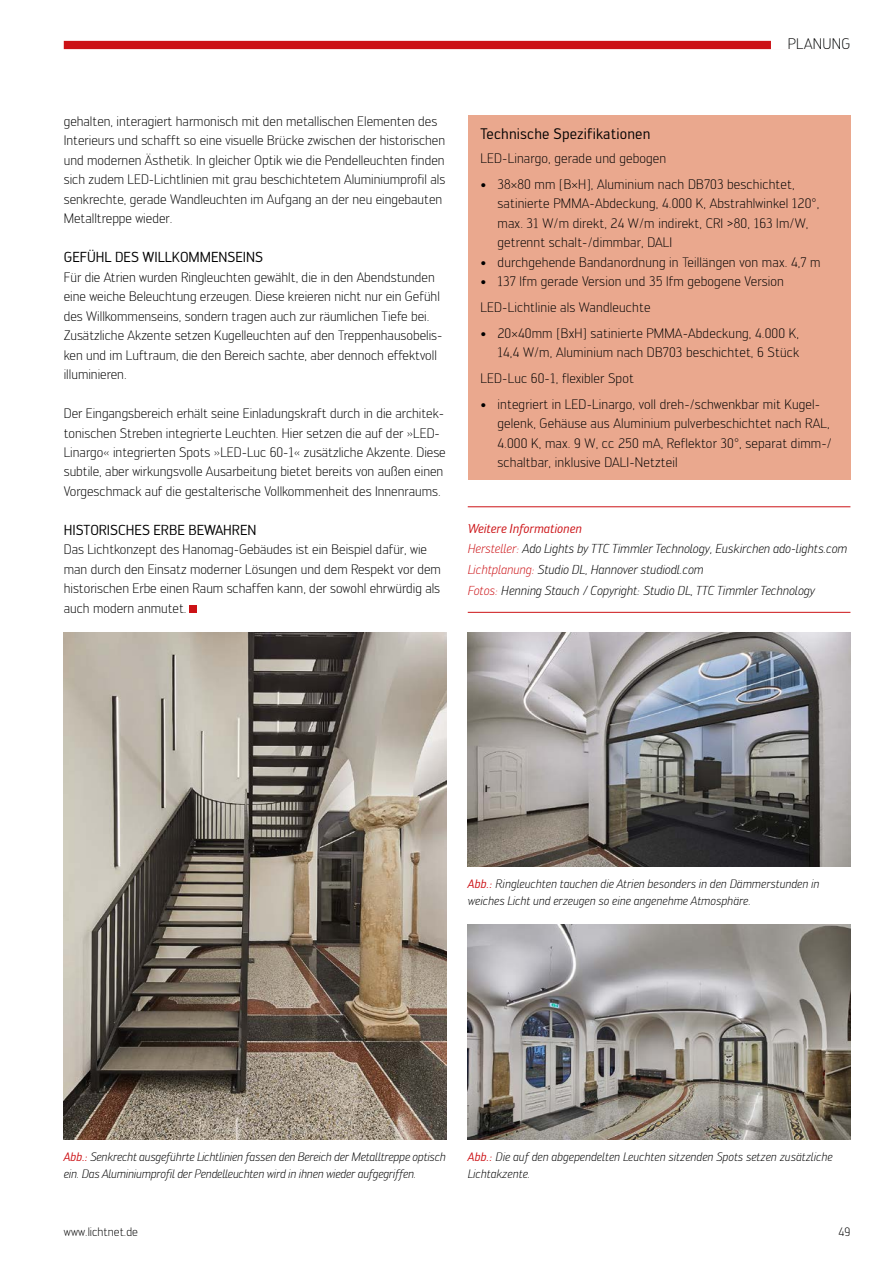
<style>
.page{position:relative;width:893px;height:1263px;background:#fff}
.page>*{position:absolute;margin:0;border:0;box-sizing:border-box;transform-origin:0 0}
.t1{font:15px "Engel";letter-spacing:.01em;color:#000}
.t2{font:300 15px "Engel";letter-spacing:.02em;color:#000}
.t3{font:14.25px "Engel";color:#000}
.t4{font:300 13.5px/19.5px "Engel";color:#000}
.t5{font:italic 300 12.75px/20.7px "Engel";letter-spacing:-.005em;color:#000}
.t6{font:italic 300 12px/16.8px "Engel";color:#000}
.t7{font:300 12px "Engel";color:#000}
.s1{font-family:"Fira Sans"}
.s2{font-weight:400;color:#cc1216}
.s3{color:#cc1216}
</style>
<div class="page">
<div style="left:64px;top:41px;width:786px;height:8px;background:#cc1216"></div>
<div style="left:771px;top:36px;width:96px;height:14px;background:#fff"></div>
<hr style="left:468px;top:506px;width:382px;height:1px;background:#cc1216">
<hr style="left:468px;top:612px;width:382px;height:1px;background:#cc1216">
<div style="left:190px;top:606px;width:7px;height:7px;background:#cc1216"></div>
<div style="left:468px;top:116px;width:382px;height:364px;background:#eaa88e"></div>
<img style="left:468px;top:925px;width:382px;height:214px">
<img style="left:468px;top:632px;width:382px;height:234px">
<img style="left:64px;top:632px;width:382px;height:507px">
<p class="t2" style="left:788px;top:35px;width:64px">Planung</p>
<p class="t4" style="left:64px;top:111px;width:383px">gehalten, interagiert harmonisch mit den metallischen Elementen des Interieurs und schafft so eine visuelle Brücke zwischen der historischen und modernen Ästhetik. In gleicher Optik wie die Pendelleuchten finden sich zudem LED-Lichtlinien mit grau beschichtetem Aluminiumprofil als senkrechte, gerade Wandleuchten im Aufgang an der neu eingebauten Metalltreppe wieder.</p>
<p class="t3" style="left:64px;top:249px;width:201px">GEFÜHL DES WILLKOMMENSEINS</p>
<p class="t4" style="left:64px;top:267px;width:380px">Für die Atrien wurden Ringleuchten gewählt, die in den Abendstunden eine weiche Beleuchtung erzeugen. Diese kreieren nicht nur ein Gefühl des Willkommenseins, sondern tragen auch zur räumlichen Tiefe bei.<br>Zusätzliche Akzente setzen Kugelleuchten auf den Treppenhausobelis&shy;ken und im Luftraum, die den Bereich sachte, aber dennoch effektvoll illuminieren.</p>
<p class="t4" style="left:64px;top:404px;width:383px">Der Eingangsbereich erhält seine Einladungskraft durch in die architek&shy;tonischen Streben integrierte Leuchten. Hier setzen die auf der »LED-Linargo« integrierten Spots »LED-Luc 60-1« zusätzliche Akzente. Diese subtile, aber wirkungsvolle Ausarbeitung bietet bereits von außen einen Vorgeschmack auf die gestalterische Vollkommenheit des Innenraums.</p>
<p class="t3" style="left:64px;top:522px;width:194px">HISTORISCHES ERBE BEWAHREN</p>
<p class="t4" style="left:64px;top:540px;width:379px">Das Lichtkonzept des Hanomag-Gebäudes ist ein Beispiel dafür, wie man durch den Einsatz moderner Lösungen und dem Respekt vor dem historischen Erbe einen Raum schaffen kann, der sowohl ehrwürdig als auch modern anmutet.</p>
<p class="t1" style="left:480px;top:125px;width:171px">Technische Spezifikationen</p>
<p class="t4" style="left:480px;top:148px;width:187px">LED-Linargo, gerade und gebogen</p>
<p class="t4" style="left:497px;top:174px;width:323px;text-indent:-17px">• 38×80 mm [B×H], Aluminium nach DB703 beschichtet, satinierte PMMA-Abdeckung, 4.000 K, Abstrahlwinkel 120°, max. 31 W/m direkt, 24 W/m indirekt, CRI <span class="s1">&gt;</span>80, 163 lm/W, getrennt schalt-/dimmbar, DALI</p>
<p class="t4" style="left:480px;top:252px;width:342px">• durchgehende Bandanordnung in Teillängen von max. 4,7 m</p>
<p class="t4" style="left:480px;top:268px;width:305px;line-height:25.8px">• 137 lfm gerade Version und 35 lfm gebogene Version<br>LED-Lichtlinie als Wandleuchte</p>
<p class="t4" style="left:480px;top:323px;width:320px;text-align:right">• 20×40mm [BxH] satinierte PMMA-Abdeckung, 4.000 K,<br>14,4 W/m, Aluminium nach DB703 beschichtet, 6 Stück</p>
<p class="t4" style="left:480px;top:369px;width:155px">LED-Luc 60-1, flexibler Spot</p>
<p class="t4" style="left:497px;top:394px;width:336px;text-indent:-17px">• integriert in LED-Linargo, voll dreh-/schwenkbar mit Kugel&shy;gelenk, Gehäuse aus Aluminium pulverbeschichtet nach RAL, 4.000 K, max. 9 W, cc 250 mA, Reflektor 30°, separat dimm-/ schaltbar, inklusive DALI-Netzteil</p>
<p class="t5" style="left:468px;top:518px;width:381px"><span class="s2">Weitere Informationen<br></span><span class="s3">Hersteller:</span> Ado Lights by TTC Timmler Technology, Euskirchen ado-lights.com <span class="s3">Lichtplanung:</span> Studio DL, Hannover studiodl.com<br><span class="s3">Fotos:</span> Henning Stauch / Copyright: Studio DL, TTC Timmler Technology</p>
<p class="t6" style="left:468px;top:876px;width:353px"><span class="s2">Abb.:</span> Ringleuchten tauchen die Atrien besonders in den Dämmerstunden in weiches Licht und erzeugen so eine angenehme Atmosphäre.</p>
<p class="t6" style="left:64px;top:1148px;width:384px"><span class="s2">Abb.:</span> Senkrecht ausgeführte Lichtlinien fassen den Bereich der Metalltreppe optisch ein. Das Aluminiumprofil der Pendelleuchten wird in ihnen wieder aufgegriffen.</p>
<p class="t6" style="left:468px;top:1148px;width:367px"><span class="s2">Abb.:</span> Die auf den abgependelten Leuchten sitzenden Spots setzen zusätzliche<br>Lichtakzente.</p>
<p class="t7" style="left:64px;top:1225px;width:76px">www.lichtnet.de</p>
<p class="t7" style="left:839px;top:1225px;width:13px">49</p>
</div>
